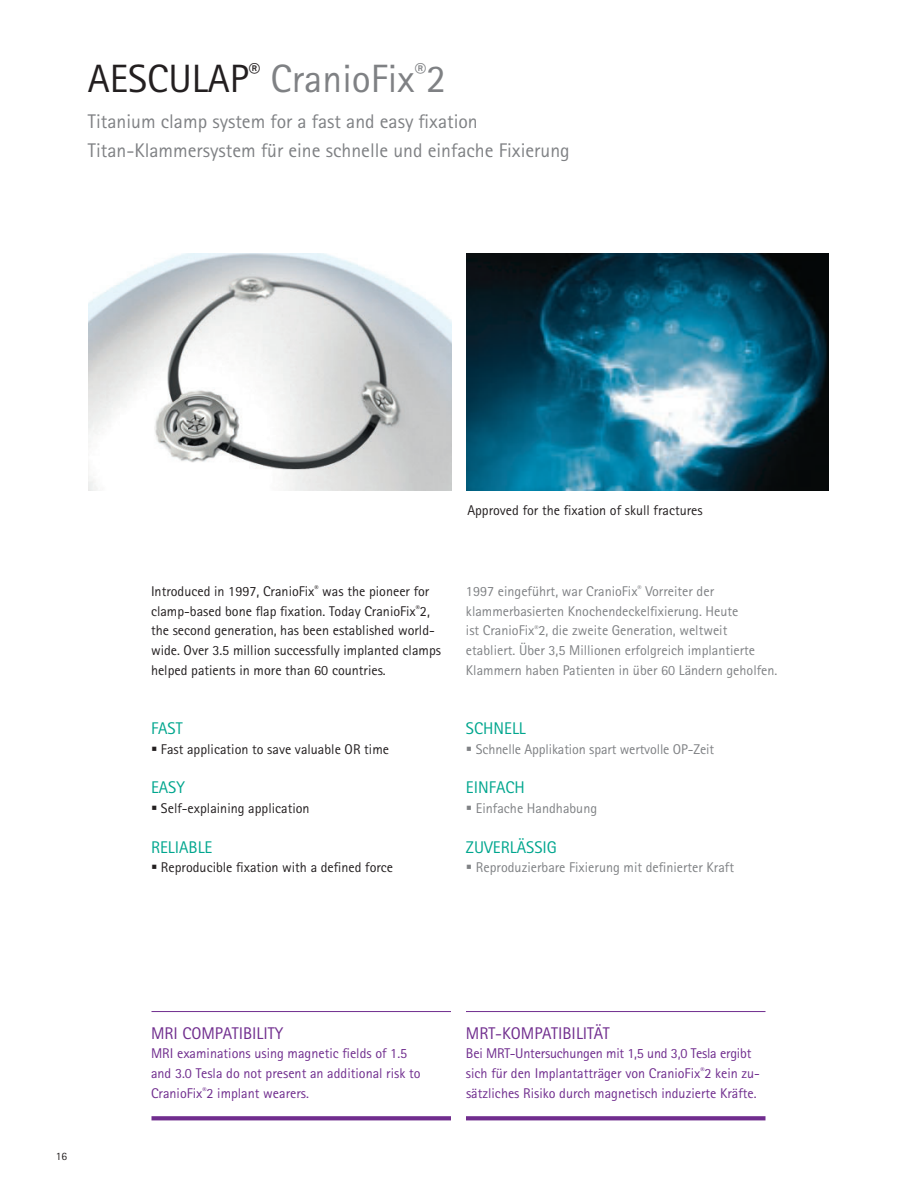
<style>
.page{position:relative;width:918px;height:1188px;background:#fff}
.page>*{position:absolute;margin:0;border:0;box-sizing:border-box;transform-origin:0 0}
.t1{font:39.45px "Rotis Sans Serif Pro";color:#7f8184}
.t2{font:19.8px/28.2px "Rotis Sans Serif Pro";color:#7f8184}
.t3{font:16.95px "Rotis Sans Serif Pro";color:#00a68e}
.t4{font:16.95px "Rotis Sans Serif Pro";color:#702d8e}
.t5{font:14.1px/19.8px "Rotis Sans Serif Pro";color:#231f20}
.t6{font:14.1px/19.8px "Rotis Sans Serif Pro";color:#7f8184}
.t7{font:14.1px/19.8px "Rotis Sans Serif Pro";color:#702d8e}
.t8{font:11.25px "Rotis Sans Serif Pro";color:#231f20}
.s1{color:#231f20}
</style>
<div class="page">
<img style="left:467px;top:253px;width:362px;height:237px">
<img style="left:89px;top:253px;width:363px;height:237px">
<svg style="left:152px;top:1116px;width:299px;height:4px"></svg>
<hr style="left:152px;top:1011px;width:299px;height:1px;background:#702d8e">
<svg style="left:466px;top:1116px;width:300px;height:4px"></svg>
<hr style="left:466px;top:1011px;width:300px;height:1px;background:#702d8e">
<h1 class="t1" style="left:88px;top:63px;width:360px"><span class="s1">AESCULAP</span><sup>®</sup> CranioFix<sup>®</sup>2</h1>
<h2 class="t2" style="left:88px;top:109px;width:483px">Titanium clamp system for a fast and easy fixation<br>Titan-Klammersystem für eine schnelle und einfache Fixierung</h2>
<p class="t8" style="left:56px;top:1152px;width:13px">16</p>
<p class="t5" style="left:467px;top:501px;width:237px">Approved for the fixation of skull fractures</p>
<p class="t5" style="left:151px;top:582px;width:292px">Introduced in 1997, CranioFix<sup>®</sup> was the pioneer for clamp-based bone flap fixation. Today CranioFix<sup>®</sup>2, the second generation, has been established world&shy;wide. Over 3.5 million successfully implanted clamps helped patients in more than 60 countries.</p>
<p class="t3" style="left:151px;top:722px;width:33px">FAST</p>
<p class="t5" style="left:161px;top:740px;width:230px">Fast application to save valuable OR time</p>
<p class="t3" style="left:151px;top:781px;width:35px">EASY</p>
<p class="t5" style="left:161px;top:799px;width:150px">Self-explaining application</p>
<p class="t3" style="left:151px;top:840px;width:63px">RELIABLE</p>
<p class="t5" style="left:161px;top:859px;width:234px">Reproducible fixation with a defined force</p>
<p class="t6" style="left:466px;top:582px;width:313px">1997 eingeführt, war CranioFix<sup>®</sup> Vorreiter der klammerbasierten Knochendeckelfixierung. Heute<br>ist CranioFix<sup>®</sup>2, die zweite Generation, weltweit etabliert. Über 3,5 Millionen erfolgreich implantierte Klammern haben Patienten in über 60 Ländern geholfen.</p>
<p class="t3" style="left:466px;top:722px;width:61px">SCHNELL</p>
<p class="t6" style="left:476px;top:740px;width:240px">Schnelle Applikation spart wertvolle OP-Zeit</p>
<p class="t3" style="left:466px;top:781px;width:60px">EINFACH</p>
<p class="t6" style="left:476px;top:799px;width:123px">Einfache Handhabung</p>
<p class="t3" style="left:466px;top:840px;width:92px">ZUVERLÄSSIG</p>
<p class="t6" style="left:476px;top:859px;width:260px">Reproduzierbare Fixierung mit definierter Kraft</p>
<p class="t4" style="left:151px;top:1026px;width:134px">MRI COMPATIBILITY</p>
<p class="t7" style="left:151px;top:1045px;width:271px">MRI examinations using magnetic fields of 1.5 and 3.0 Tesla do not present an additional risk to<br>CranioFix<sup>®</sup>2 implant wearers.</p>
<p class="t4" style="left:466px;top:1026px;width:145px">MRT-KOMPATIBILITÄT</p>
<p class="t7" style="left:466px;top:1045px;width:296px">Bei MRT-Untersuchungen mit 1,5 und 3,0 Tesla ergibt sich für den Implantatträger von CranioFix<sup>®</sup>2 kein zu&shy;sätzliches Risiko durch magnetisch induzierte Kräfte.</p>
</div>
